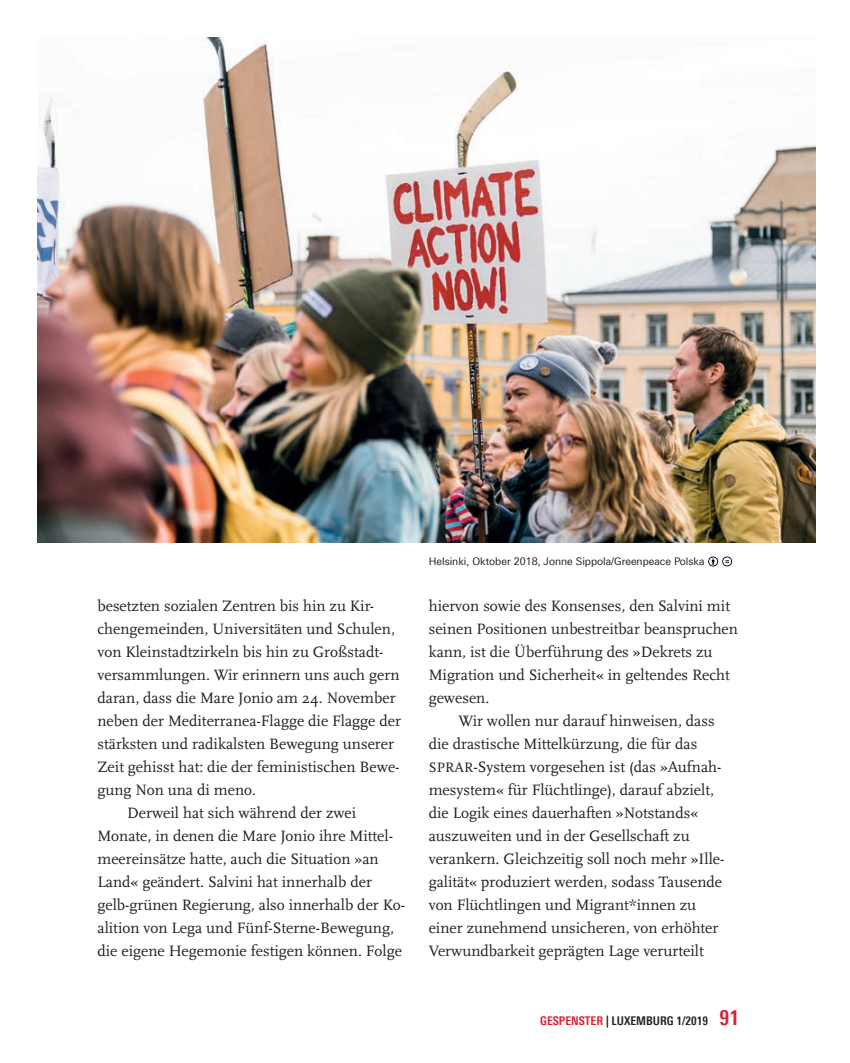
<style>
.page{position:relative;width:850px;height:1063px;background:#fff}
.page>*{position:absolute;margin:0;border:0;box-sizing:border-box;transform-origin:0 0}
.t1{font:15.75px/23px "Scala Pro";color:#231f20}
.t2{font:700 12px "Linotype Univers 620 Cn";color:#231f20}
.t3{font:10.5px "Linotype Univers 430";color:#231f20}
.s1{font-size:14.25px}
.s2{color:#db1e30}
.s3{font-size:21px;color:#db1e30}
</style>
<div class="page">
<img style="left:38px;top:37px;width:777px;height:505px">
<svg style="left:708px;top:556px;width:25px;height:11px"></svg>
<p class="t1" style="left:97px;top:594px;width:278px">besetzten sozialen Zentren bis hin zu Kir-</p>
<p class="t1" style="left:97px;top:617px;width:299px">chengemeinden, Universitäten und Schulen,</p>
<p class="t1" style="left:97px;top:640px;width:287px">von Kleinstadtzirkeln bis hin zu Großstadt-</p>
<p class="t1" style="left:97px;top:662px;width:303px">versammlungen. Wir erinnern uns auch gern</p>
<p class="t1" style="left:97px;top:685px;width:300px">daran, dass die Mare Jonio am 24. November</p>
<p class="t1" style="left:97px;top:708px;width:305px">neben der Mediterranea-Flagge die Flagge der</p>
<p class="t1" style="left:97px;top:731px;width:298px">stärksten und radikalsten Bewegung unserer</p>
<p class="t1" style="left:97px;top:754px;width:304px">Zeit gehisst hat: die der feministischen Bewe-</p>
<p class="t1" style="left:97px;top:777px;width:160px">gung Non una di meno.</p>
<p class="t1" style="left:127px;top:800px;width:230px">Derweil hat sich während der zwei</p>
<p class="t1" style="left:97px;top:823px;width:297px">Monate, in denen die Mare Jonio ihre Mittel-</p>
<p class="t1" style="left:97px;top:846px;width:283px">meereinsätze hatte, auch die Situation »an</p>
<p class="t1" style="left:97px;top:869px;width:276px">Land« geändert. Salvini hat innerhalb der</p>
<p class="t1" style="left:97px;top:892px;width:309px">gelb-grünen Regierung, also innerhalb der Ko-</p>
<p class="t1" style="left:97px;top:915px;width:298px">alition von Lega und Fünf-Sterne-Bewegung,</p>
<p class="t1" style="left:97px;top:938px;width:306px">die eigene Hegemonie festigen können. Folge</p>
<p class="t3" style="left:429px;top:555px;width:277px">Helsinki, Oktober 2018, Jonne Sippola/Greenpeace Polska</p>
<p class="t1" style="left:429px;top:594px;width:311px">hiervon sowie des Konsenses, den Salvini mit seinen Positionen unbestreitbar beanspruchen kann, ist die Überführung des »Dekrets zu Migration und Sicherheit« in geltendes Recht gewesen.</p>
<p class="t1" style="left:429px;top:708px;width:297px;text-indent:30px">Wir wollen nur darauf hinweisen, dass die drastische Mittelkürzung, die für das <span class="s1">SPRAR</span>-System vorgesehen ist (das »Aufnah&shy;mesystem« für Flüchtlinge), darauf abzielt, die Logik eines dauerhaften »Notstands« auszuweiten und in der Gesellschaft zu verankern. Gleichzeitig soll noch mehr »Ille&shy;galität« produziert werden, sodass Tausende von Flüchtlingen und Migrant*innen zu einer zunehmend unsicheren, von erhöhter Verwundbarkeit geprägten Lage verurteilt</p>
<p class="t2" style="left:540px;top:1013px;width:200px"><span class="s2">GESPENSTER</span> | LUXEMBURG 1/2019 <span class="s3">91</span></p>
</div>
